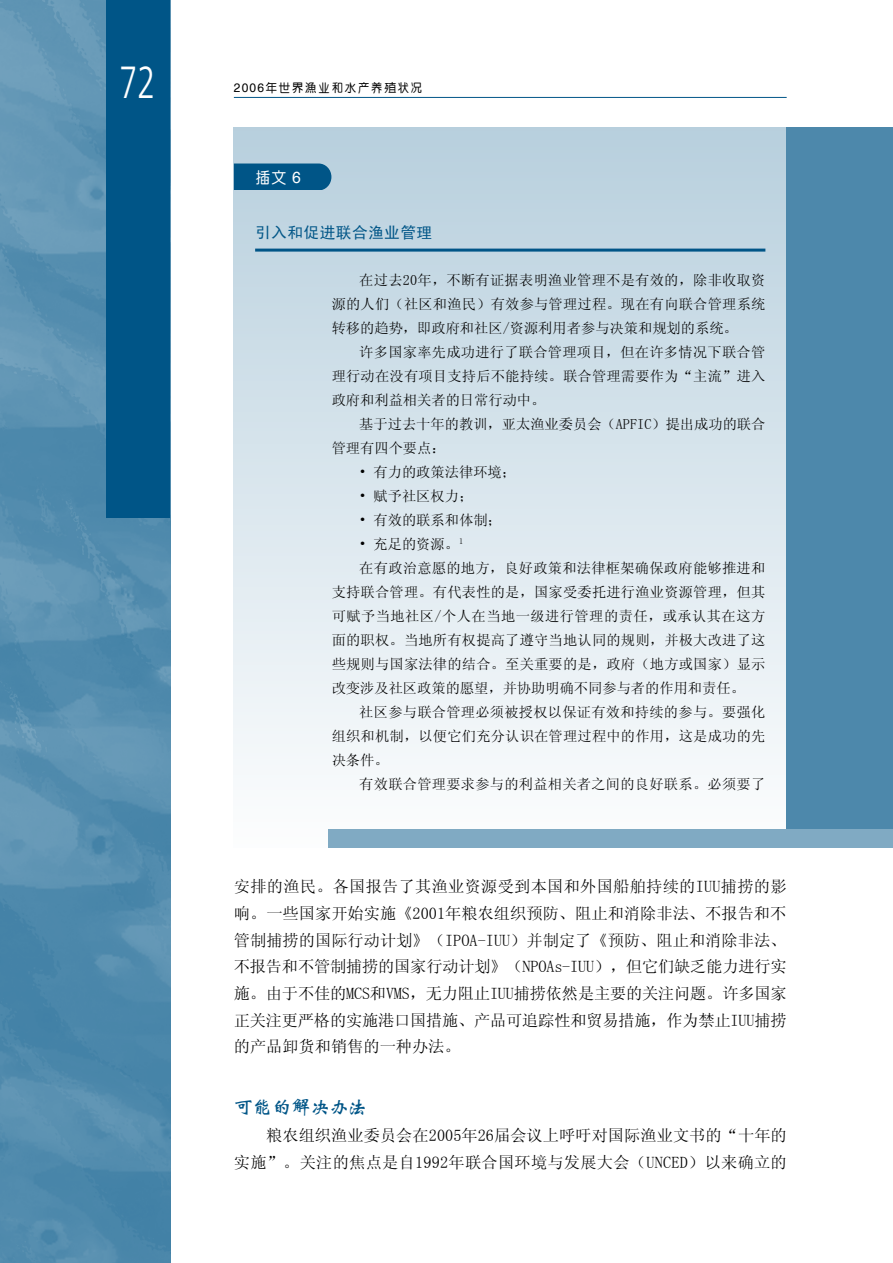
<style>
.page{position:relative;width:893px;height:1263px;background:#fff}
.page>*{position:absolute;margin:0;border:0;box-sizing:border-box;transform-origin:0 0}
.t1{font:300 45px "Frutiger LT Std";color:#fff;scale:.72 1}
.t2{font:19.5px "CT Wei Bei SJ";letter-spacing:-.025em;color:#005587}
.t3{font:16.2px/26.7px "Sim Sun";letter-spacing:.005em;color:#000;text-align:justify}
.t4{font:15.75px "Sim Hei";letter-spacing:.025em;color:#005587}
.t5{font:15.75px "CT Zhong Yuan SJ";color:#fff}
.t6{font:14.25px/24px "Sim Sun";letter-spacing:.015em;color:#000;text-align:justify}
.t7{font:12px "CT Zhong Yuan SJ";letter-spacing:.1em;color:#000}
</style>
<div class="page">
<img style="left:0;top:0;width:170px;height:1263px">
<div style="left:106px;top:0;width:64px;height:518px;background:#005587"></div>
<hr style="left:234px;top:97px;width:553px;height:1px;background:#005587">
<div style="left:234px;top:128px;width:553px;height:720px;background:linear-gradient(to bottom,#b7cfdd,#fcfdfe)"></div>
<div style="left:234px;top:164px;width:97px;height:26px;background:#005587"></div>
<div style="left:787px;top:128px;width:106px;height:716px;background:#4d88ab"></div>
<div style="left:329px;top:830px;width:564px;height:18px;background:#80aac3"></div>
<hr style="left:255px;top:249px;width:510px;height:3px;background:#005587">
<h1 class="t1" style="left:119px;top:57px;width:52px">72</h1>
<p class="t7" style="left:234px;top:81px;width:190px">2006年世界渔业和水产养殖状况</p>
<p class="t5" style="left:255px;top:170px;width:47px">插文 6</p>
<p class="t4" style="left:255px;top:224px;width:179px">引入和促进联合渔业管理</p>
<p class="t6" style="left:332px;top:267px;width:435px;text-indent:28px">在过去20年，不断有证据表明渔业管理不是有效的，除非收取资源的人们（社区和渔民）有效参与管理过程。现在有向联合管理系统转移的趋势，即政府和社区/资源利用者参与决策和规划的系统。</p>
<p class="t6" style="left:332px;top:339px;width:435px;text-indent:28px">许多国家率先成功进行了联合管理项目，但在许多情况下联合管理行动在没有项目支持后不能持续。联合管理需要作为“主流”进入政府和利益相关者的日常行动中。</p>
<p class="t6" style="left:332px;top:411px;width:435px;text-indent:28px">基于过去十年的教训，亚太渔业委员会（APFIC）提出成功的联合管理有四个要点：</p>
<p class="t6" style="left:359px;top:459px;width:158px">• 有力的政策法律环境；</p>
<p class="t6" style="left:359px;top:483px;width:115px">• 赋予社区权力；</p>
<p class="t6" style="left:359px;top:507px;width:144px">• 有效的联系和体制；</p>
<p class="t6" style="left:359px;top:531px;width:105px">• 充足的资源。<sup>1</sup></p>
<p class="t6" style="left:359px;top:555px;width:407px">在有政治意愿的地方，良好政策和法律框架确保政府能够推进和</p>
<p class="t6" style="left:332px;top:579px;width:435px">支持联合管理。有代表性的是，国家受委托进行渔业资源管理，但其</p>
<p class="t6" style="left:332px;top:603px;width:435px">可赋予当地社区/个人在当地一级进行管理的责任，或承认其在这方</p>
<p class="t6" style="left:332px;top:627px;width:435px">面的职权。当地所有权提高了遵守当地认同的规则，并极大改进了这</p>
<p class="t6" style="left:332px;top:651px;width:435px">些规则与国家法律的结合。至关重要的是，政府（地方或国家）显示</p>
<p class="t6" style="left:332px;top:675px;width:415px">改变涉及社区政策的愿望，并协助明确不同参与者的作用和责任。</p>
<p class="t6" style="left:359px;top:699px;width:407px">社区参与联合管理必须被授权以保证有效和持续的参与。要强化</p>
<p class="t6" style="left:332px;top:723px;width:435px">组织和机制，以便它们充分认识在管理过程中的作用，这是成功的先</p>
<p class="t6" style="left:332px;top:747px;width:59px">决条件。</p>
<p class="t6" style="left:359px;top:771px;width:407px">有效联合管理要求参与的利益相关者之间的良好联系。必须要了</p>
<p class="t3" style="left:234px;top:873px;width:554px">安排的渔民。各国报告了其渔业资源受到本国和外国船舶持续的IUU捕捞的影响。一些国家开始实施《2001年粮农组织预防、阻止和消除非法、不报告和不管制捕捞的国际行动计划》（IPOA-IUU）并制定了《预防、阻止和消除非法、不报告和不管制捕捞的国家行动计划》（NPOAs-IUU），但它们缺乏能力进行实施。由于不佳的MCS和VMS，无力阻止IUU捕捞依然是主要的关注问题。许多国家正关注更严格的实施港口国措施、产品可追踪性和贸易措施，作为禁止IUU捕捞的产品卸货和销售的一种办法。</p>
<h2 class="t2" style="left:234px;top:1098px;width:135px">可能的解决办法</h2>
<p class="t3" style="left:234px;top:1122px;width:554px;text-align:right">粮农组织渔业委员会在2005年26届会议上呼吁对国际渔业文书的“十年的<br>实施”。关注的焦点是自1992年联合国环境与发展大会（UNCED）以来确立的</p>
</div>
